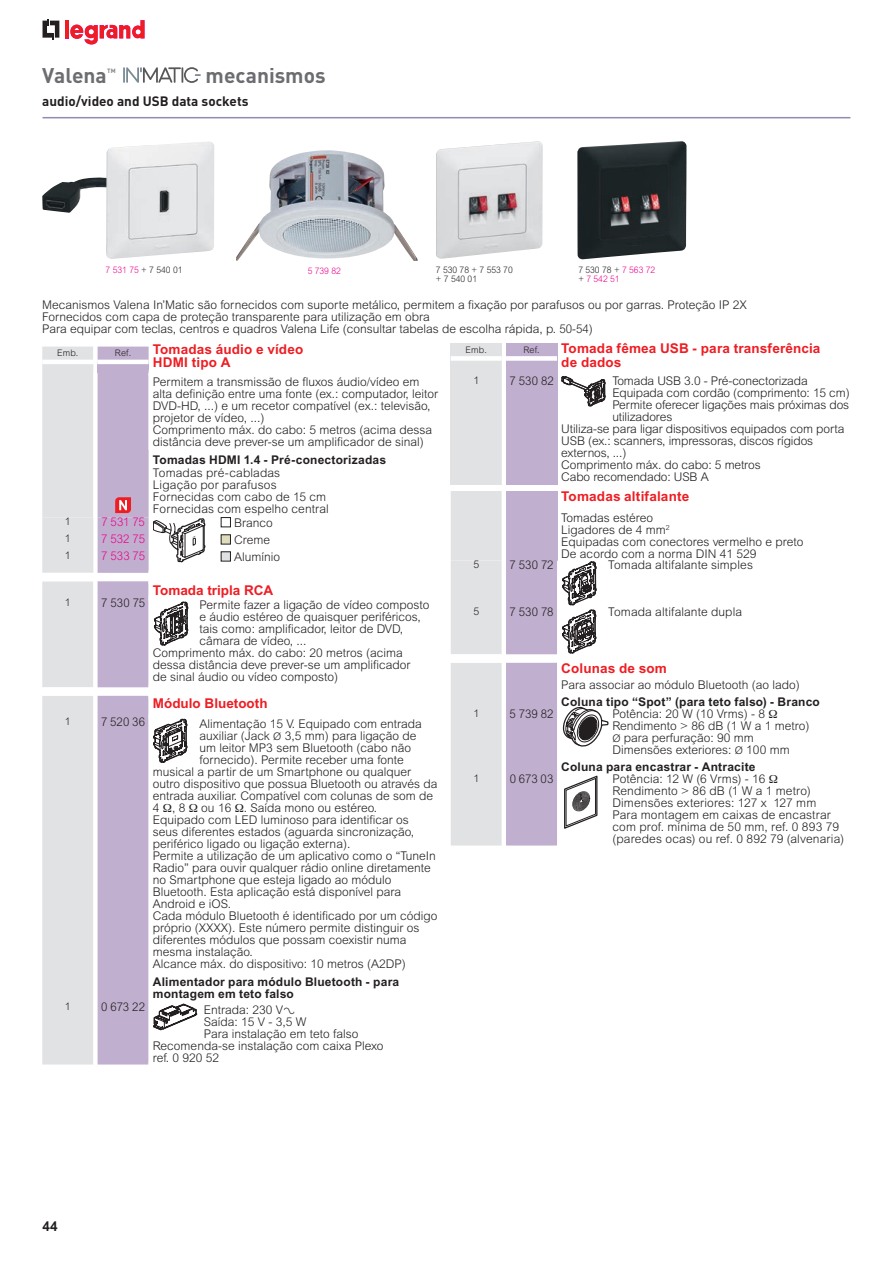
<style>
.page{position:relative;width:893px;height:1263px;background:#fff}
.page>*{position:absolute;margin:0;border:0;box-sizing:border-box;transform-origin:0 0}
.t1{font:700 21px "DIN Pro";color:#6c6d70}
.t2{font:700 13.5px/13.5px "Arial MT Std";letter-spacing:.01em;color:#ee1d23}
.t3{font:700 13.5px "DIN Pro";color:#231f20}
.t4{font:700 13.5px "Arial MT Std";color:#231f20}
.t5{font:300 12px/12px "Arial MT Std";color:#231f20}
.t6{font:700 12px/12px "Arial MT Std";letter-spacing:.015em;color:#231f20}
.t7{font:300 12px "Arial MT Std";color:#231f20;scale:.95 1}
.t8{font:300 12px "Arial MT Std";letter-spacing:-.005em;color:#ed028c;scale:.95 1}
.t9{font:300 10.5px "Arial MT Std";color:#231f20}
.t10{font:300 9px/9px "Arial MT Std";color:#231f20;scale:.95 1}
.t11{font:300 9px/9px "Arial MT Std";color:#ed028c;scale:.95 1}
.t12{font:300 9px "Arial MT Std";color:#231f20}
.t13{font:700 6.15px "DIN Pro";color:#808285}
.s1{color:#ed028c}
.s2{color:#231f20}
.s3{font-family:"Legrand 2007";font-weight:400}
</style>
<div class="page">
<hr style="left:43px;top:117px;width:807px;height:1px;background:#9589b4">
<svg style="left:43px;top:19px;width:16px;height:20px"></svg>
<hr style="left:65px;top:20px;width:4px;height:18px;background:#ee1d23">
<svg style="left:70px;top:20px;width:75px;height:25px"></svg>
<img style="left:42px;top:141px;width:172px;height:118px">
<svg style="left:451px;top:343px;width:107px;height:28px"></svg>
<div style="left:506px;top:343px;width:51px;height:28px;background:#c0afce"></div>
<div style="left:451px;top:343px;width:51px;height:15px;background:#e1e2e4"></div>
<div style="left:451px;top:356px;width:51px;height:5px;background:#fff"></div>
<div style="left:506px;top:356px;width:51px;height:5px;background:#fff"></div>
<div style="left:451px;top:371px;width:51px;height:114px;background:#e1e2e4"></div>
<svg style="left:123px;top:67px;width:78px;height:16px"></svg>
<svg style="left:506px;top:371px;width:100px;height:114px"></svg>
<img style="left:436px;top:141px;width:107px;height:118px">
<img style="left:577px;top:141px;width:109px;height:118px">
<img style="left:236px;top:150px;width:182px;height:111px">
<svg style="left:451px;top:491px;width:157px;height:354px"></svg>
<svg style="left:42px;top:347px;width:189px;height:717px"></svg>
<h1 class="t1" style="left:42px;top:61px;width:66px">Valena</h1>
<p class="t13" style="left:107px;top:66px;width:10px">TM</p>
<h1 class="t1" style="left:206px;top:61px;width:121px">mecanismos</h1>
<p class="t3" style="left:42px;top:92px;width:208px">audio/video and USB data sockets</p>
<p class="t10" style="left:106px;top:265px;width:82px"><span class="s1">7 531 75</span> + 7 540 01</p>
<p class="t11" style="left:308px;top:266px;width:37px">5 739 82</p>
<p class="t10" style="left:436px;top:265px;width:82px">7 530 78 + 7 553 70 + 7 540 01</p>
<p class="t11" style="left:578px;top:265px;width:82px"><span class="s2">7 530 78 +</span> 7 563 72 <span class="s2">+</span> 7 542 51</p>
<p class="t5" style="left:42px;top:298px;width:706px">Mecanismos Valena In’Matic são fornecidos com suporte metálico, permitem a fixação por parafusos ou por garras. Proteção IP 2X<br>Fornecidos com capa de proteção transparente para utilização em obra<br>Para equipar com teclas, centros e quadros Valena Life (consultar tabelas de escolha rápida, p. 50-54)</p>
<p class="t12" style="left:57px;top:348px;width:23px">Emb.</p>
<p class="t12" style="left:115px;top:348px;width:18px">Ref.</p>
<p class="t2" style="left:153px;top:342px;width:152px">Tomadas áudio e vídeo<br>HDMI tipo A</p>
<p class="t5" style="left:153px;top:376px;width:287px">Permitem a transmissão de fluxos áudio/vídeo em alta definição entre uma fonte (ex.: computador, leitor DVD-HD, ...) e um recetor compatível (ex.: televisão, projetor de vídeo, ...)<br>Comprimento máx. do cabo: 5 metros (acima dessa distância deve prever-se um amplificador de sinal)</p>
<p class="t6" style="left:153px;top:453px;width:235px">Tomadas HDMI 1.4 - Pré-conectorizadas</p>
<p class="t5" style="left:153px;top:467px;width:178px">Tomadas pré-cabladas<br>Ligação por parafusos<br>Fornecidas com cabo de 15 cm<br>Fornecidas com espelho central</p>
<p class="t9" style="left:65px;top:515px;width:7px">1</p>
<p class="t8" style="left:101px;top:515px;width:47px">7 531 75</p>
<p class="t5" style="left:234px;top:517px;width:40px">Branco</p>
<p class="t9" style="left:65px;top:532px;width:7px">1</p>
<p class="t8" style="left:101px;top:532px;width:48px">7 532 75</p>
<p class="t5" style="left:234px;top:534px;width:37px">Creme</p>
<p class="t9" style="left:65px;top:549px;width:7px">1</p>
<p class="t8" style="left:101px;top:549px;width:48px">7 533 75</p>
<p class="t5" style="left:234px;top:551px;width:48px">Alumínio</p>
<p class="t2" style="left:153px;top:584px;width:122px">Tomada tripla RCA</p>
<p class="t9" style="left:65px;top:596px;width:7px">1</p>
<p class="t7" style="left:101px;top:596px;width:48px">7 530 75</p>
<p class="t5" style="left:200px;top:599px;width:231px">Permite fazer a ligação de vídeo composto</p>
<p class="t5" style="left:200px;top:611px;width:223px">e áudio estéreo de quaisquer periféricos,</p>
<p class="t5" style="left:200px;top:623px;width:205px">tais como: amplificador, leitor de DVD,</p>
<p class="t5" style="left:200px;top:635px;width:108px">câmara de vídeo, ...</p>
<p class="t5" style="left:153px;top:647px;width:252px">Comprimento máx. do cabo: 20 metros (acima</p>
<p class="t5" style="left:153px;top:659px;width:259px">dessa distância deve prever-se um amplificador</p>
<p class="t5" style="left:153px;top:671px;width:187px">de sinal áudio ou vídeo composto)</p>
<p class="t2" style="left:153px;top:696px;width:116px">Módulo Bluetooth</p>
<p class="t9" style="left:65px;top:715px;width:7px">1</p>
<p class="t7" style="left:101px;top:715px;width:48px">7 520 36</p>
<p class="t5" style="left:200px;top:718px;width:224px">Alimentação 15 V. Equipado com entrada</p>
<p class="t5" style="left:200px;top:730px;width:218px">auxiliar (Jack <span class="s3">Ø</span> 3,5 mm) para ligação de</p>
<p class="t5" style="left:200px;top:742px;width:213px">um leitor MP3 sem Bluetooth (cabo não</p>
<p class="t5" style="left:200px;top:754px;width:206px">fornecido). Permite receber uma fonte</p>
<p class="t5" style="left:153px;top:766px;width:260px">musical a partir de um Smartphone ou qualquer</p>
<p class="t5" style="left:153px;top:778px;width:286px">outro dispositivo que possua Bluetooth ou através da</p>
<p class="t5" style="left:153px;top:790px;width:282px">entrada auxiliar. Compatível com colunas de som de</p>
<p class="t5" style="left:153px;top:802px;width:34px">4 , 8</p>
<p class="t5" style="left:153px;top:802px;width:286px;text-indent:48px">ou 16 . Saída mono ou estéreo.<br>Equipado com LED luminoso para identificar os<br>seus diferentes estados (aguarda sincronização, periférico ligado ou ligação externa).<br>Permite a utilização de um aplicativo como o “TuneIn Radio” para ouvir qualquer rádio online diretamente no Smartphone que esteja ligado ao módulo Bluetooth. Esta aplicação está disponível para Android e iOS.<br>Cada módulo Bluetooth é identificado por um código próprio (XXXX). Este número permite distinguir os diferentes módulos que possam coexistir numa mesma instalação.<br>Alcance máx. do dispositivo: 10 metros (A2DP)</p>
<p class="t6" style="left:153px;top:976px;width:248px">Alimentador para módulo Bluetooth - para montagem em teto falso</p>
<p class="t9" style="left:65px;top:1000px;width:7px">1</p>
<p class="t7" style="left:101px;top:1000px;width:48px">0 673 22</p>
<p class="t5" style="left:204px;top:1004px;width:93px">Entrada: 230 V<span class="s3">A</span></p>
<p class="t5" style="left:204px;top:1016px;width:104px">Saída: 15 V - 3,5 W</p>
<p class="t5" style="left:204px;top:1028px;width:156px">Para instalação em teto falso</p>
<p class="t5" style="left:153px;top:1040px;width:232px">Recomenda-se instalação com caixa Plexo</p>
<p class="t5" style="left:153px;top:1052px;width:68px">ref. 0 920 52</p>
<p class="t12" style="left:466px;top:344px;width:23px">Emb.</p>
<p class="t12" style="left:523px;top:344px;width:18px">Ref.</p>
<p class="t2" style="left:561px;top:341px;width:261px">Tomada fêmea USB - para transferência de dados</p>
<p class="t9" style="left:473px;top:374px;width:7px">1</p>
<p class="t7" style="left:509px;top:374px;width:48px">7 530 82</p>
<p class="t5" style="left:612px;top:374px;width:197px">Tomada USB 3.0 - Pré-conectorizada</p>
<p class="t5" style="left:612px;top:386px;width:239px">Equipada com cordão (comprimento: 15 cm)</p>
<p class="t5" style="left:612px;top:398px;width:238px">Permite oferecer ligações mais próximas dos</p>
<p class="t5" style="left:612px;top:410px;width:62px">utilizadores</p>
<p class="t5" style="left:561px;top:422px;width:285px">Utiliza-se para ligar dispositivos equipados com porta</p>
<p class="t5" style="left:561px;top:434px;width:253px">USB (ex.: scanners, impressoras, discos rígidos</p>
<p class="t5" style="left:561px;top:446px;width:67px">externos, ...)</p>
<p class="t5" style="left:561px;top:458px;width:201px">Comprimento máx. do cabo: 5 metros</p>
<p class="t5" style="left:561px;top:470px;width:149px">Cabo recomendado: USB A</p>
<p class="t2" style="left:561px;top:489px;width:129px">Tomadas altifalante</p>
<p class="t5" style="left:561px;top:512px;width:244px">Tomadas estéreo<br>Ligadores de 4 mm<sup>2<br></sup>Equipadas com conectores vermelho e preto<br>De acordo com a norma DIN 41 529</p>
<p class="t9" style="left:473px;top:559px;width:7px">5</p>
<p class="t7" style="left:509px;top:558px;width:48px">7 530 72</p>
<p class="t5" style="left:608px;top:559px;width:146px">Tomada altifalante simples</p>
<p class="t9" style="left:473px;top:605px;width:7px">5</p>
<p class="t7" style="left:509px;top:605px;width:48px">7 530 78</p>
<p class="t5" style="left:608px;top:606px;width:136px">Tomada altifalante dupla</p>
<p class="t2" style="left:561px;top:661px;width:107px">Colunas de som</p>
<p class="t5" style="left:561px;top:678px;width:240px">Para associar ao módulo Bluetooth (ao lado)</p>
<p class="t6" style="left:561px;top:695px;width:260px">Coluna tipo “Spot” (para teto falso) - Branco</p>
<p class="t9" style="left:473px;top:707px;width:7px">1</p>
<p class="t7" style="left:510px;top:707px;width:48px">5 739 82</p>
<p class="t5" style="left:612px;top:708px;width:199px">Potência: 20 W (10 Vrms) - 8<br>Rendimento &gt; 86 dB (1 W a 1 metro)<br><span class="s3">Ø</span> para perfuração: 90 mm<br>Dimensões exteriores: <span class="s3">Ø</span> 100 mm</p>
<p class="t6" style="left:561px;top:760px;width:196px">Coluna para encastrar - Antracite</p>
<p class="t9" style="left:473px;top:772px;width:7px">1</p>
<p class="t7" style="left:510px;top:772px;width:48px">0 673 03</p>
<p class="t5" style="left:612px;top:772px;width:233px">Potência: 12 W (6 Vrms) - 16<br>Rendimento &gt; 86 dB (1 W a 1 metro)<br>Dimensões exteriores: 127 x 127 mm Para montagem em caixas de encastrar com prof. mínima de 50 mm, ref. 0 893 79 (paredes ocas) ou ref. 0 892 79 (alvenaria)</p>
<p class="t4" style="left:43px;top:1218px;width:17px">44</p>
</div>
